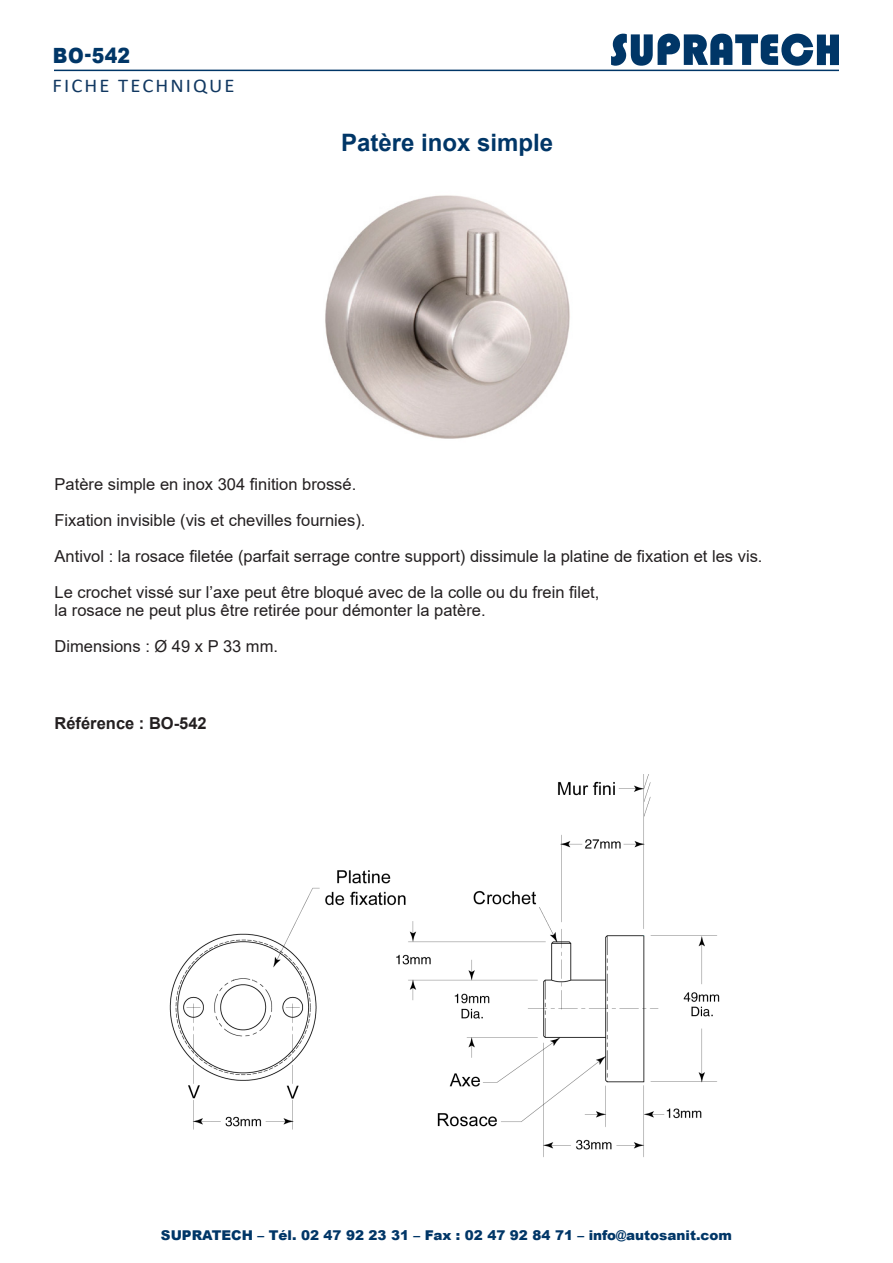
<style>
.page{position:relative;width:893px;height:1263px;background:#fff}
.page>*{position:absolute;margin:0;border:0;box-sizing:border-box;transform-origin:0 0}
.t1{font:700 24px "Arial";color:#003667}
.t2{font:900 21px "Arial";color:#003667;scale:.9 1}
.t3{font:19.5px "Calibri";letter-spacing:.1em;color:#113861;scale:1.06 1}
.t4{font:16.5px "Arial";color:#231f20}
.t5{font:700 16.5px "Arial";color:#231f20}
.t6{font:900 13.5px "Arial";color:#003667}
</style>
<div class="page">
<svg style="left:611px;top:34px;width:228px;height:32px"></svg>
<hr style="left:54px;top:70px;width:785px;height:1px;background:#003667">
<img style="left:325px;top:195px;width:245px;height:244px">
<img style="left:169px;top:775px;width:551px;height:382px">
<p class="t2" style="left:53px;top:40px;width:87px">BO-542</p>
<p class="t3" style="left:53px;top:72px;width:173px">FICHE TECHNIQUE</p>
<p class="t1" style="left:341px;top:126px;width:214px">Patère inox simple</p>
<p class="t4" style="left:55px;top:473px;width:303px">Patère simple en inox 304 finition brossé.</p>
<p class="t4" style="left:55px;top:509px;width:312px">Fixation invisible (vis et chevilles fournies).</p>
<p class="t4" style="left:55px;top:545px;width:709px">Antivol : la rosace filetée (parfait serrage contre support) dissimule la platine de fixation et les vis.</p>
<p class="t4" style="left:55px;top:581px;width:546px">Le crochet vissé sur l’axe peut être bloqué avec de la colle ou du frein filet,</p>
<p class="t4" style="left:55px;top:599px;width:433px">la rosace ne peut plus être retirée pour démonter la patère.</p>
<p class="t4" style="left:55px;top:635px;width:225px">Dimensions : Ø 49 x P 33 mm.</p>
<p class="t5" style="left:55px;top:711px;width:154px">Référence : BO-542</p>
<p class="t6" style="left:161px;top:1225px;width:572px">SUPRATECH – Tél. 02 47 92 23 31 – Fax : 02 47 92 84 71 – info@autosanit.com</p>
</div>
